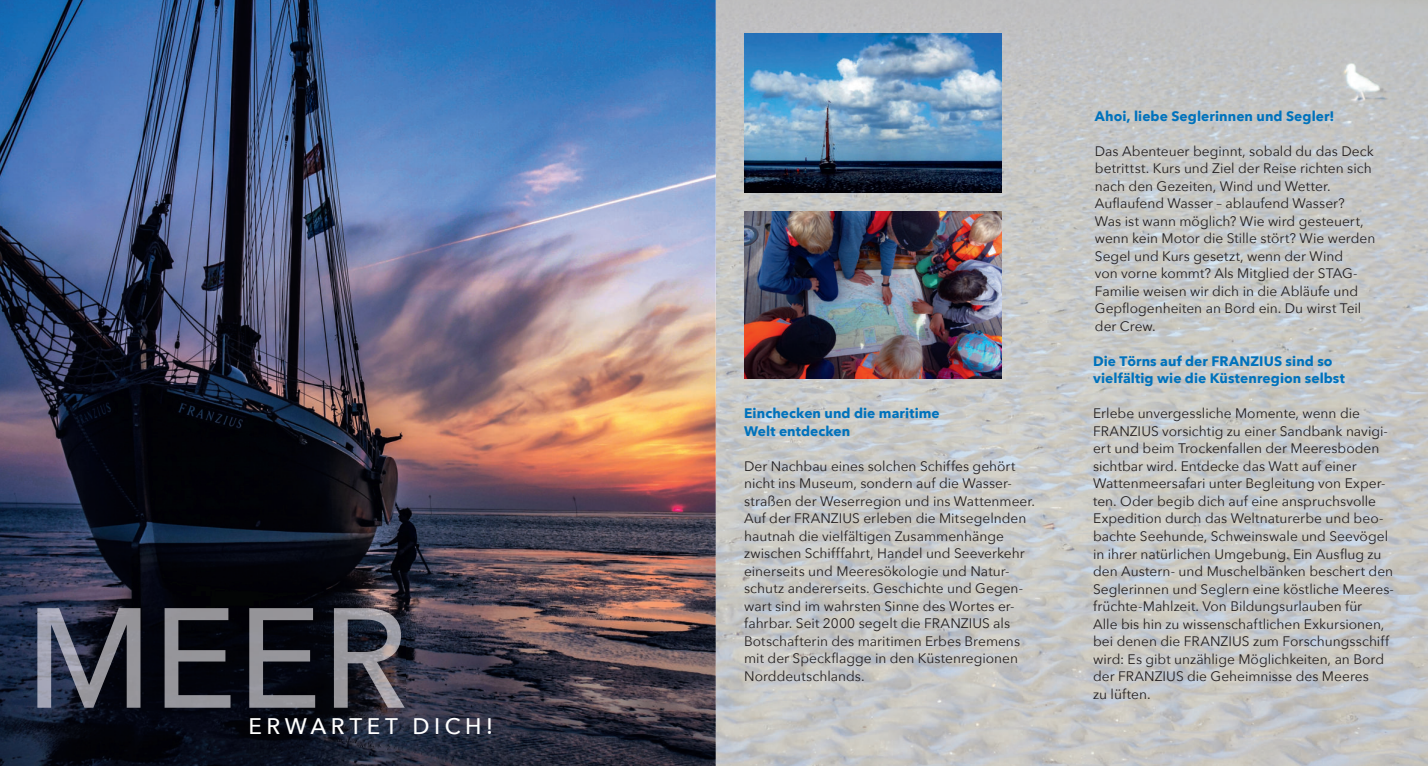
<style>
.page{position:relative;width:1428px;height:766px;background:#fff}
.page>*{position:absolute;margin:0;border:0;box-sizing:border-box;transform-origin:0 0}
.t1{font:500 22.5px "Avenir Next";letter-spacing:.2em;color:#fff}
.t2{font:13.75px/17.5px "Avenir Next";color:#231f20}
.t3{font:700 13.75px/17.5px "Avenir Next";letter-spacing:.005em;color:#0072bc}
</style>
<div class="page">
<img style="left:716px;top:0;width:712px;height:765px">
<img style="left:0;top:0;width:716px;height:765px">
<img style="left:744px;top:34px;width:258px;height:158px">
<img style="left:38px;top:608px;width:367px;height:99px">
<img style="left:744px;top:211px;width:258px;height:167px">
<h1 class="t1" style="left:249px;top:713px;width:246px">ERWARTET DICH!</h1>
<p class="t3" style="left:744px;top:405px;width:197px">Einchecken und die maritime<br>Welt entdecken</p>
<p class="t2" style="left:744px;top:456px;width:293px">Der Nachbau eines solchen Schiffes gehört nicht ins Museum, sondern auf die Wasser&shy;straßen der Weserregion und ins Wattenmeer.<br>Auf der FRANZIUS erleben die Mitsegelnden hautnah die vielfältigen Zusammenhänge zwischen Schifffahrt, Handel und Seeverkehr einerseits und Meeresökologie und Natur&shy;schutz andererseits. Geschichte und Gegen&shy;wart sind im wahrsten Sinne des Wortes er&shy;fahrbar. Seit 2000 segelt die FRANZIUS als Botschafterin des maritimen Erbes Bremens mit der Speckflagge in den Küstenregionen Norddeutschlands.</p>
<p class="t3" style="left:1095px;top:108px;width:241px">Ahoi, liebe Seglerinnen und Segler!</p>
<p class="t2" style="left:1095px;top:142px;width:282px">Das Abenteuer beginnt, sobald du das Deck betrittst. Kurs und Ziel der Reise richten sich nach den Gezeiten, Wind und Wetter.<br>Auflaufend Wasser – ablaufend Wasser?<br>Was ist wann möglich? Wie wird gesteuert, wenn kein Motor die Stille stört? Wie werden Segel und Kurs gesetzt, wenn der Wind<br>von vorne kommt? Als Mitglied der STAG-Familie weisen wir dich in die Abläufe und Gepflogenheiten an Bord ein. Du wirst Teil der Crew.</p>
<p class="t3" style="left:1093px;top:353px;width:253px">Die Tˆrns auf der FRANZIUS sind so vielf‰ltig wie die K¸stenregion selbst</p>
<p class="t2" style="left:1093px;top:404px;width:302px">Erlebe unvergessliche Momente, wenn die FRANZIUS vorsichtig zu einer Sandbank navigi&shy;ert und beim Trockenfallen der Meeresboden sichtbar wird. Entdecke das Watt auf einer Wattenmeersafari unter Begleitung von Exper&shy;ten. Oder begib dich auf eine anspruchsvolle Expedition durch das Weltnaturerbe und beo&shy;bachte Seehunde, Schweinswale und Seevögel in ihrer natürlichen Umgebung. Ein Ausflug zu den Austern- und Muschelbänken beschert den Seglerinnen und Seglern eine köstliche Meeres&shy;früchte-Mahlzeit. Von Bildungsurlauben für<br>Alle bis hin zu wissenschaftlichen Exkursionen, bei denen die FRANZIUS zum Forschungsschiff wird: Es gibt unzählige Möglichkeiten, an Bord der FRANZIUS die Geheimnisse des Meeres<br>zu lüften.</p>
</div>
